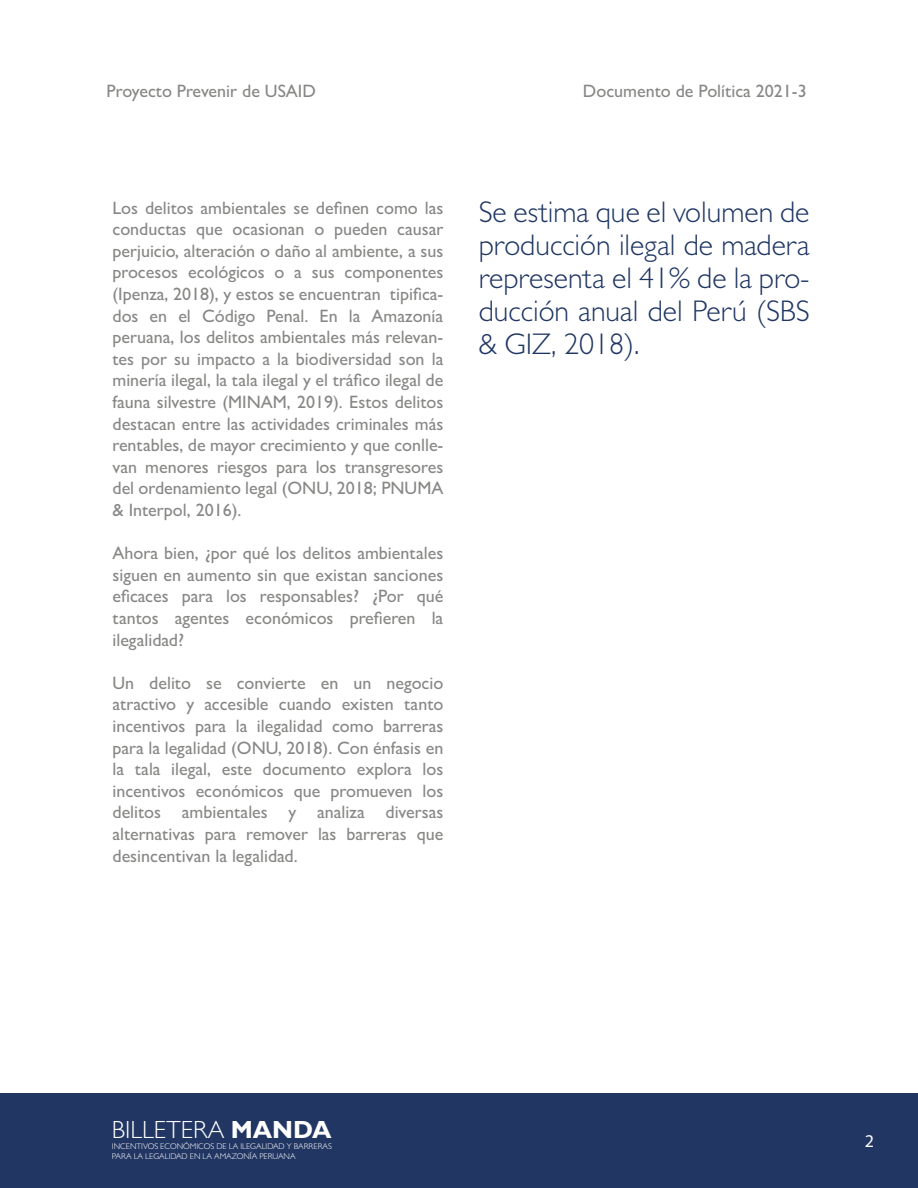
<style>
.page{position:relative;width:918px;height:1188px;background:#fff}
.page>*{position:absolute;margin:0;border:0;box-sizing:border-box;transform-origin:0 0}
.t1{font:300 30px/33px "Gill Sans";color:#1f3663;text-align:justify}
.t2{font:300 24.9px "Gill Sans";color:#fff}
.t3{font:500 18px/21.6px "Gill Sans";color:#878886;text-align:justify}
.t4{font:18px "Myriad Pro";color:#fff}
.t5{font:300 8.4px/10.1px "Gill Sans";color:#fff}
.s1{font-weight:700}
</style>
<div class="page">
<div style="left:0;top:1093px;width:918px;height:95px;background:#223664"></div>
<p class="t3" style="left:107px;top:79px;width:211px">Proyecto Prevenir de USAID</p>
<p class="t3" style="left:583px;top:79px;width:225px">Documento de Política 2021-3</p>
<p class="t3" style="left:112px;top:197px;width:332px">Los delitos ambientales se definen como las conductas que ocasionan o pueden causar perjuicio, alteración o daño al ambiente, a sus procesos ecológicos o a sus componentes (Ipenza, 2018), y estos se encuentran tipifica&shy;dos en el Código Penal. En la Amazonía peruana, los delitos ambientales más relevan&shy;tes por su impacto a la biodiversidad son la minería ilegal, la tala ilegal y el tráfico ilegal de fauna silvestre (MINAM, 2019). Estos delitos destacan entre las actividades criminales más rentables, de mayor crecimiento y que conlle&shy;van menores riesgos para los transgresores del ordenamiento legal (ONU, 2018; PNUMA &amp; Interpol, 2016).</p>
<p class="t3" style="left:112px;top:542px;width:332px">Ahora bien, ¿por qué los delitos ambientales siguen en aumento sin que existan sanciones eficaces para los responsables? ¿Por qué tantos agentes económicos prefieren la ilegalidad?</p>
<p class="t3" style="left:112px;top:672px;width:332px">Un delito se convierte en un negocio atractivo y accesible cuando existen tanto incentivos para la ilegalidad como barreras para la legalidad (ONU, 2018). Con énfasis en la tala ilegal, este documento explora los incentivos económicos que promueven los delitos ambientales y analiza diversas alternativas para remover las barreras que desincentivan la legalidad.</p>
<h1 class="t1" style="left:479px;top:195px;width:332px">Se estima que el volumen de producción ilegal de madera representa el 41% de la pro&shy;ducción anual del Perú (SBS &amp; GIZ, 2018).</h1>
<h2 class="t2" style="left:112px;top:1115px;width:221px">BILLETERA <span class="s1">MANDA</span></h2>
<p class="t5" style="left:112px;top:1141px;width:222px">INCENTIVOS ECONÓMICOS DE LA ILEGALIDAD Y BARRERAS<br>PARA LA LEGALIDAD EN LA AMAZONÍA PERUANA</p>
<p class="t4" style="left:865px;top:1129px;width:11px">2</p>
</div>
